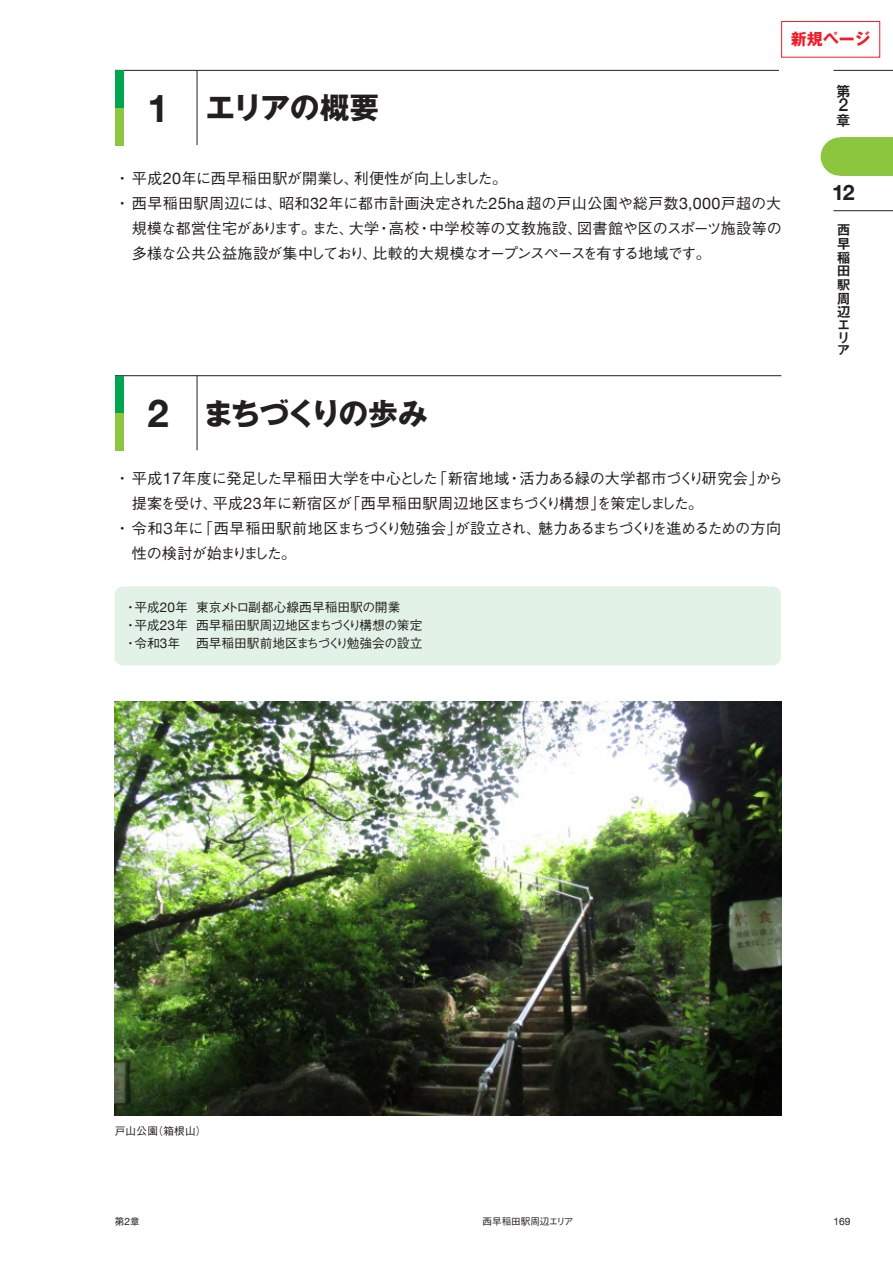
<style>
.page{position:relative;width:893px;height:1263px;background:#fff}
.page>*{position:absolute;margin:0;border:0;box-sizing:border-box;transform-origin:0 0}
.t1{font:700 29.7px "Gothic MB101 Pro";letter-spacing:-.075em;color:#231f20}
.t2{font:700 29.7px "Gothic MB101 Pro";letter-spacing:-.05em;color:#231f20}
.t3{font:700 21.3px "Helvetica Neue";color:#231f20}
.t4{font:500 17.85px "Helvetica Neue";color:#231f20}
.t5{font:700 15.9px "Gothic MB101 Pro";color:#ee1c28}
.t6{font:500 15.15px "Gothic BBB Pro";letter-spacing:-.005em;color:#231f20}
.t7{font:500 15.15px "Gothic BBB Pro";letter-spacing:.025em;color:#231f20}
.t8{font:500 15.15px "Gothic BBB Pro";letter-spacing:-.07em;color:#231f20}
.t9{font:500 15.15px "Gothic BBB Pro";letter-spacing:-.025em;color:#231f20}
.t10{font:500 15.15px "Gothic BBB Pro";letter-spacing:-.06em;color:#231f20}
.t11{font:500 15.15px "Gothic BBB Pro";letter-spacing:-.075em;color:#231f20}
.t12{font:14.85px "Midashi Go Pro MB31";color:#231f20}
.t13{font:13.8px/13.4px "Midashi Go Pro MB31";color:#231f20}
.t14{font:500 12.75px/18px "Gothic BBB Pro";letter-spacing:-.005em;color:#231f20}
.t15{font:500 10.65px "Gothic BBB Pro";letter-spacing:.02em;color:#231f20}
.t16{font:10.2px "Helvetica Neue";color:#231f20}
.t17{font:500 9.6px "Gothic BBB Pro";letter-spacing:-.005em;color:#231f20}
.s1{font-family:"Helvetica Neue";font-size:38.25px}
.s2{font-family:"Helvetica Neue";font-weight:400;font-size:16.2px}
.s3{font-family:"Helvetica Neue";font-weight:400;font-size:15.45px}
.s4{font-family:"Helvetica Neue";font-weight:400;font-size:13.65px}
.s5{font-family:"Helvetica Neue";font-weight:400;font-size:10.2px}
</style>
<div class="page">
<hr style="left:833px;top:210px;width:60px;height:1px;background:#231f20">
<hr style="left:833px;top:70px;width:60px;height:1px;background:#231f20">
<div style="left:840px;top:137px;width:53px;height:39px;background:#8bc63e"></div>
<div style="left:821px;top:137px;width:38px;height:39px;background:#8bc63e;border-radius:50%"></div>
<img style="left:115px;top:702px;width:666px;height:413px">
<hr style="left:115px;top:70px;width:664px;height:1px;background:#231f20">
<div style="left:115px;top:71px;width:8px;height:37px;background:#00a54f"></div>
<div style="left:115px;top:108px;width:8px;height:37px;background:#8bc63e"></div>
<hr style="left:197px;top:70px;width:1px;height:75px;background:#231f20">
<hr style="left:115px;top:375px;width:666px;height:1px;background:#231f20">
<div style="left:115px;top:376px;width:8px;height:37px;background:#00a54f"></div>
<div style="left:115px;top:413px;width:8px;height:38px;background:#8bc63e"></div>
<hr style="left:197px;top:375px;width:1px;height:75px;background:#231f20">
<div style="left:114px;top:586px;width:667px;height:79px;background:#e3f2e7;border-radius:9px"></div>
<div style="left:781px;top:21px;width:99px;height:36px;border:1px solid #ee1c28"></div>
<h1 class="t2" style="left:148px;top:83px;width:233px"><span class="s1">1</span> エリアの概要</h1>
<p class="t5" style="left:791px;top:26px;width:81px">新規ページ</p>
<p class="t12" style="left:836px;top:79px;width:15px">第</p>
<p class="t4" style="left:838px;top:91px;width:11px">2</p>
<p class="t12" style="left:836px;top:108px;width:15px">章</p>
<p class="t6" style="left:115px;top:166px;width:394px">・平成<span class="s2">20</span>年に西早稲田駅が開業し、利便性が向上しました。</p>
<p class="t7" style="left:115px;top:191px;width:668px">・西早稲田駅周辺には、昭和<span class="s2">32</span>年に都市計画決定された<span class="s2">25</span><span class="s3">ha</span>超の戸山公園や総戸数<span class="s2">3</span><span class="s3">,</span><span class="s2">000</span>戸超の大</p>
<p class="t6" style="left:132px;top:216px;width:651px">規模な都営住宅があります。また、大学・高校・中学校等の文教施設、図書館や区のスポーツ施設等の</p>
<p class="t10" style="left:132px;top:241px;width:581px">多様な公共公益施設が集中しており、比較的大規模なオープンスペースを有する地域です。</p>
<h1 class="t1" style="left:148px;top:389px;width:282px"><span class="s1">2</span> まちづくりの歩み</h1>
<p class="t6" style="left:115px;top:466px;width:670px">・平成<span class="s2">17</span>年度に発足した早稲田大学を中心とした「新宿地域・活力ある緑の大学都市づくり研究会」から</p>
<p class="t9" style="left:132px;top:491px;width:573px">提案を受け、平成<span class="s2">23</span>年に新宿区が「西早稲田駅周辺地区まちづくり構想」を策定しました。</p>
<p class="t8" style="left:115px;top:516px;width:668px">・令和３年に「西早稲田駅前地区まちづくり勉強会」が設立され、魅力あるまちづくりを進めるための方向</p>
<p class="t11" style="left:132px;top:541px;width:166px">性の検討が始まりました。</p>
<p class="t14" style="left:124px;top:597px;width:300px">・平成<span class="s4">20</span>年 東京メトロ副都心線西早稲田駅の開業<br>・平成<span class="s4">23</span>年 西早稲田駅周辺地区まちづくり構想の策定・令和<span class="s4">3</span>年 西早稲田駅前地区まちづくり勉強会の設立</p>
<h2 class="t3" style="left:832px;top:176px;width:24px">12</h2>
<p class="t13" style="left:837px;top:222px;width:15px">西早稲田駅周辺エリア</p>
<p class="t15" style="left:115px;top:1123px;width:93px">戸山公園（箱根山）</p>
<p class="t17" style="left:115px;top:1213px;width:26px">第<span class="s5">2</span>章</p>
<p class="t17" style="left:483px;top:1213px;width:92px">西早稲田駅周辺エリア</p>
<p class="t16" style="left:833px;top:1213px;width:19px">169</p>
</div>
